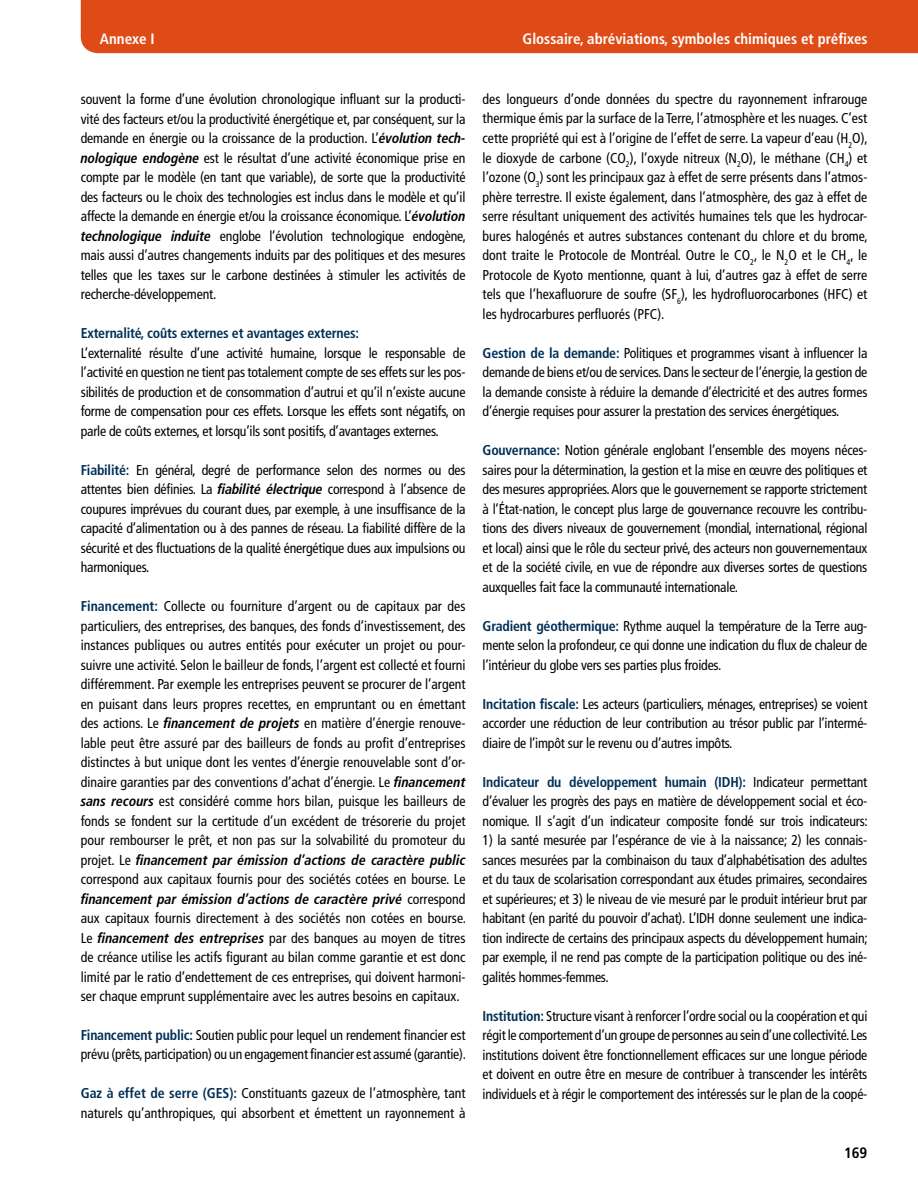
<style>
.page{position:relative;width:918px;height:1188px;background:#fff}
.page>*{position:absolute;margin:0;border:0;box-sizing:border-box;transform-origin:0 0}
.t1{font:700 condensed 15px "Frutiger LT Pro";color:#fff}
.t2{font:700 condensed 15px "Frutiger LT Pro";color:#000}
.t3{font:condensed 14.25px/19.5px "Frutiger LT Pro";letter-spacing:-.015em;color:#000;text-align:justify}
.t4{font:700 condensed 14.25px "Frutiger LT Pro";letter-spacing:-.015em;color:#002f56}
.s1{font-weight:700;font-style:italic}
.s2{font-weight:700;color:#002f56}
</style>
<div class="page">
<div style="left:81px;top:0;width:837px;height:53px;background:#de4b16"></div>
<p class="t1" style="left:100px;top:30px;width:56px">Annexe I</p>
<p class="t1" style="left:523px;top:30px;width:346px">Glossaire, abréviations, symboles chimiques et préfixes</p>
<p class="t3" style="left:81px;top:90px;width:387px">souvent la forme d’une évolution chronologique influant sur la producti&shy;vité des facteurs et/ou la productivité énergétique et, par conséquent, sur la demande en énergie ou la croissance de la production. L’<span class="s1">évolution tech&shy;nologique endogène</span> est le résultat d’une activité économique prise en compte par le modèle (en tant que variable), de sorte que la productivité des facteurs ou le choix des technologies est inclus dans le modèle et qu’il affecte la demande en énergie et/ou la croissance économique. L’<span class="s1">évolution technologique induite</span> englobe l’évolution technologique endogène, mais aussi d’autres changements induits par des politiques et des mesures telles que les taxes sur le carbone destinées à stimuler les activités de recherche-développement.</p>
<p class="t4" style="left:81px;top:325px;width:280px">Externalité, coûts externes et avantages externes:</p>
<p class="t3" style="left:81px;top:343px;width:386px">L’externalité résulte d’une activité humaine, lorsque le responsable de l’activité en question ne tient pas totalement compte de ses effets sur les pos&shy;sibilités de production et de consommation d’autrui et qu’il n’existe aucune forme de compensation pour ces effets. Lorsque les effets sont négatifs, on parle de coûts externes, et lorsqu’ils sont positifs, d’avantages externes.</p>
<p class="t3" style="left:81px;top:460px;width:386px"><span class="s2">Fiabilité:</span> En général, degré de performance selon des normes ou des attentes bien définies. La <span class="s1">fiabilité électrique</span> correspond à l’absence de coupures imprévues du courant dues, par exemple, à une insuffisance de la capacité d’alimentation ou à des pannes de réseau. La fiabilité diffère de la sécurité et des fluctuations de la qualité énergétique dues aux impulsions ou harmoniques.</p>
<p class="t3" style="left:81px;top:597px;width:387px"><span class="s2">Financement:</span> Collecte ou fourniture d’argent ou de capitaux par des particuliers, des entreprises, des banques, des fonds d’investissement, des instances publiques ou autres entités pour exécuter un projet ou pour&shy;suivre une activité. Selon le bailleur de fonds, l’argent est collecté et fourni différemment. Par exemple les entreprises peuvent se procurer de l’argent en puisant dans leurs propres recettes, en empruntant ou en émettant des actions. Le <span class="s1">financement de projets</span> en matière d’énergie renouve&shy;lable peut être assuré par des bailleurs de fonds au profit d’entreprises distinctes à but unique dont les ventes d’énergie renouvelable sont d’or&shy;dinaire garanties par des conventions d’achat d’énergie. Le <span class="s1">financement sans recours</span> est considéré comme hors bilan, puisque les bailleurs de fonds se fondent sur la certitude d’un excédent de trésorerie du projet pour rembourser le prêt, et non pas sur la solvabilité du promoteur du projet. Le <span class="s1">financement par émission d’actions de caractère public </span>correspond aux capitaux fournis pour des sociétés cotées en bourse. Le <span class="s1">financement par émission d’actions de caractère privé</span> correspond aux capitaux fournis directement à des sociétés non cotées en bourse.<br>Le <span class="s1">financement des entreprises</span> par des banques au moyen de titres de créance utilise les actifs figurant au bilan comme garantie et est donc limité par le ratio d’endettement de ces entreprises, qui doivent harmoni&shy;ser chaque emprunt supplémentaire avec les autres besoins en capitaux.</p>
<p class="t3" style="left:81px;top:1025px;width:387px"><span class="s2">Financement public:</span> Soutien public pour lequel un rendement financier est prévu (prêts, participation) ou un engagement financier est assumé (garantie).</p>
<p class="t3" style="left:81px;top:1084px;width:386px"><span class="s2">Gaz à effet de serre (GES):</span> Constituants gazeux de l’atmosphère, tant naturels qu’anthropiques, qui absorbent et émettent un rayonnement à</p>
<p class="t3" style="left:483px;top:89px;width:387px">des longueurs d’onde données du spectre du rayonnement infrarouge thermique émis par la surface de la Terre, l’atmosphère et les nuages. C’est cette propriété qui est à l’origine de l’effet de serre. La vapeur d’eau (H<sub>2</sub>O), le dioxyde de carbone (CO<sub>2</sub>), l’oxyde nitreux (N<sub>2</sub>O), le méthane (CH<sub>4</sub>) et l’ozone (O<sub>3</sub>) sont les principaux gaz à effet de serre présents dans l’atmos&shy;phère terrestre. Il existe également, dans l’atmosphère, des gaz à effet de serre résultant uniquement des activités humaines tels que les hydrocar&shy;bures halogénés et autres substances contenant du chlore et du brome, dont traite le Protocole de Montréal. Outre le CO<sub>2</sub>, le N<sub>2</sub>O et le CH<sub>4</sub>, le Protocole de Kyoto mentionne, quant à lui, d’autres gaz à effet de serre tels que l’hexafluorure de soufre (SF<sub>6</sub>), les hydrofluorocarbones (HFC) et les hydrocarbures perfluorés (PFC).</p>
<p class="t3" style="left:483px;top:343px;width:386px"><span class="s2">Gestion de la demande:</span> Politiques et programmes visant à influencer la demande de biens et/ou de services. Dans le secteur de l’énergie, la gestion de la demande consiste à réduire la demande d’électricité et des autres formes d’énergie requises pour assurer la prestation des services énergétiques.</p>
<p class="t3" style="left:483px;top:441px;width:386px"><span class="s2">Gouvernance:</span> Notion générale englobant l’ensemble des moyens néces&shy;saires pour la détermination, la gestion et la mise en œuvre des politiques et des mesures appropriées. Alors que le gouvernement se rapporte strictement à l’État-nation, le concept plus large de gouvernance recouvre les contribu&shy;tions des divers niveaux de gouvernement (mondial, international, régional et local) ainsi que le rôle du secteur privé, des acteurs non gouvernementaux et de la société civile, en vue de répondre aux diverses sortes de questions auxquelles fait face la communauté internationale.</p>
<p class="t3" style="left:483px;top:616px;width:386px"><span class="s2">Gradient géothermique:</span> Rythme auquel la température de la Terre aug&shy;mente selon la profondeur, ce qui donne une indication du flux de chaleur de l’intérieur du globe vers ses parties plus froides.</p>
<p class="t3" style="left:483px;top:694px;width:386px"><span class="s2">Incitation fiscale:</span> Les acteurs (particuliers, ménages, entreprises) se voient accorder une réduction de leur contribution au trésor public par l’intermé&shy;diaire de l’impôt sur le revenu ou d’autres impôts.</p>
<p class="t3" style="left:483px;top:772px;width:387px"><span class="s2">Indicateur du développement humain (IDH):</span> Indicateur permettant d’évaluer les progrès des pays en matière de développement social et éco&shy;nomique. Il s’agit d’un indicateur composite fondé sur trois indicateurs:</p>
<p class="t3" style="left:483px;top:831px;width:387px">1) la santé mesurée par l’espérance de vie à la naissance; 2) les connais&shy;sances mesurées par la combinaison du taux d’alphabétisation des adultes et du taux de scolarisation correspondant aux études primaires, secondaires et supérieures; et 3) le niveau de vie mesuré par le produit intérieur brut par habitant (en parité du pouvoir d’achat). L’IDH donne seulement une indica&shy;tion indirecte de certains des principaux aspects du développement humain; par exemple, il ne rend pas compte de la participation politique ou des iné&shy;galités hommes-femmes.</p>
<p class="t3" style="left:483px;top:1006px;width:386px"><span class="s2">Institution:</span> Structure visant à renforcer l’ordre social ou la coopération et qui régit le comportement d’un groupe de personnes au sein d’une collectivité. Les institutions doivent être fonctionnellement efficaces sur une longue période et doivent en outre être en mesure de contribuer à transcender les intérêts individuels et à régir le comportement des intéressés sur le plan de la coopé-</p>
<p class="t2" style="left:844px;top:1144px;width:25px">169</p>
</div>
